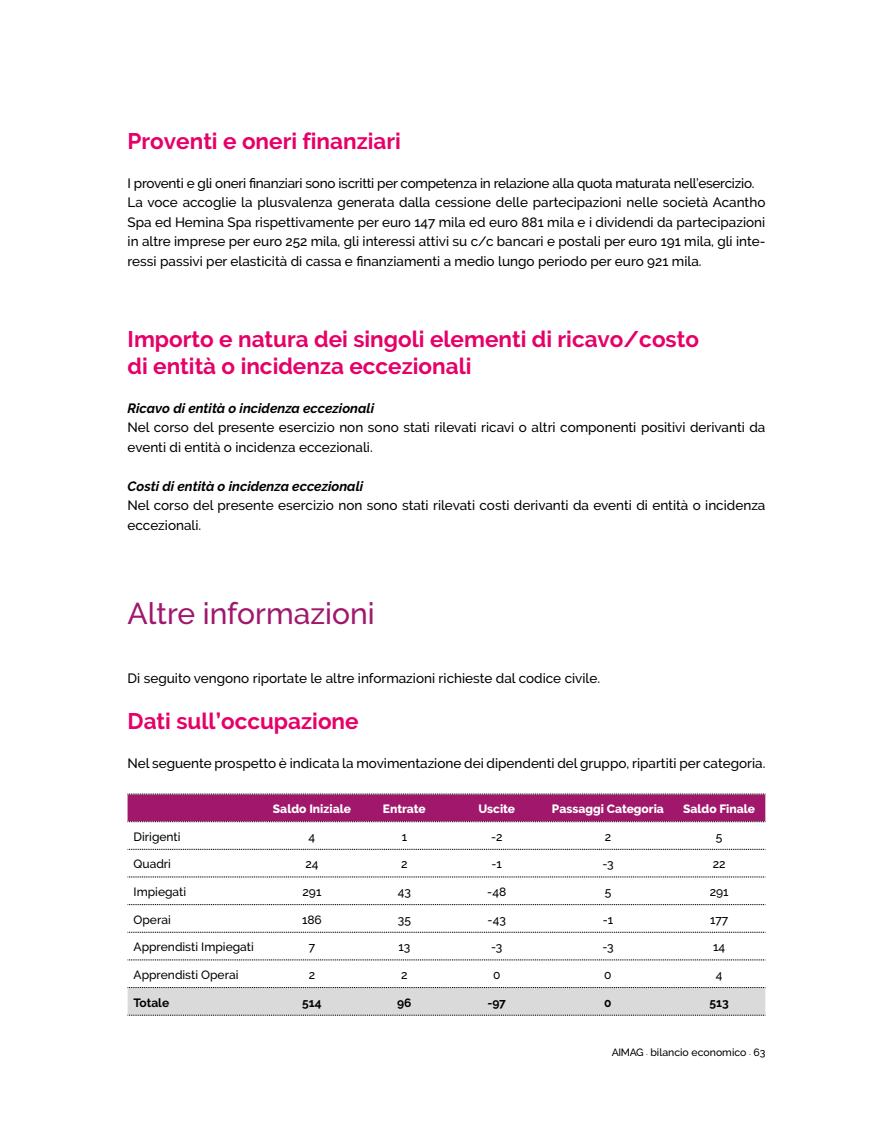
<style>
.page{position:relative;width:893px;height:1127px;background:#fff}
.page>*{position:absolute;margin:0;border:0;box-sizing:border-box;transform-origin:0 0}
.t1{font:500 30px "Raleway";color:#a0176c}
.t2{font:700 22.5px/27px "Raleway";color:#e60068}
.t3{font:500 13.5px/19.5px "Raleway";color:#000}
.t4{font:italic 700 13.5px "Raleway";color:#000}
.t5{font:500 12px "Raleway";color:#000}
.t6{font:800 12px "Raleway";color:#fff}
.t7{font:700 12px "Raleway";color:#000}
.t8{font:500 10.5px "Raleway";color:#000}
.s1{font-size:4.5px}
</style>
<div class="page">
<svg style="left:128px;top:794px;width:638px;height:28px;background:#9e1d6d"></svg>
<svg style="left:128px;top:849px;width:638px;height:1px"></svg>
<svg style="left:128px;top:877px;width:638px;height:1px"></svg>
<svg style="left:128px;top:904px;width:638px;height:1px"></svg>
<svg style="left:128px;top:932px;width:638px;height:1px"></svg>
<svg style="left:128px;top:959px;width:638px;height:1px"></svg>
<svg style="left:128px;top:987px;width:638px;height:29px;background:#d2d2d2"></svg>
<h2 class="t2" style="left:128px;top:127px;width:275px">Proventi e oneri finanziari</h2>
<p class="t3" style="left:128px;top:173px;width:639px">I proventi e gli oneri finanziari sono iscritti per competenza in relazione alla quota maturata nell’esercizio.<br>La voce accoglie la plusvalenza generata dalla cessione delle partecipazioni nelle società Acantho Spa ed Hemina Spa rispettivamente per euro 147 mila ed euro 881 mila e i dividendi da partecipazioni in altre imprese per euro 252 mila, gli interessi attivi su c/c bancari e postali per euro 191 mila, gli inte&shy;ressi passivi per elasticità di cassa e finanziamenti a medio lungo periodo per euro 921 mila.</p>
<h2 class="t2" style="left:128px;top:325px;width:573px">Importo e natura dei singoli elementi di ricavo/costo di entità o incidenza eccezionali</h2>
<p class="t4" style="left:128px;top:400px;width:248px">Ricavo di entità o incidenza eccezionali</p>
<p class="t3" style="left:128px;top:418px;width:639px">Nel corso del presente esercizio non sono stati rilevati ricavi o altri componenti positivi derivanti da eventi di entità o incidenza eccezionali.</p>
<p class="t4" style="left:128px;top:478px;width:237px">Costi di entità o incidenza eccezionali</p>
<p class="t3" style="left:128px;top:496px;width:639px">Nel corso del presente esercizio non sono stati rilevati costi derivanti da eventi di entità o incidenza eccezionali.</p>
<h1 class="t1" style="left:128px;top:596px;width:249px">Altre informazioni</h1>
<p class="t3" style="left:128px;top:668px;width:474px">Di seguito vengono riportate le altre informazioni richieste dal codice civile.</p>
<h2 class="t2" style="left:128px;top:708px;width:233px">Dati sull’occupazione</h2>
<p class="t3" style="left:128px;top:754px;width:639px">Nel seguente prospetto è indicata la movimentazione dei dipendenti del gruppo, ripartiti per categoria.</p>
<p class="t6" style="left:273px;top:802px;width:80px">Saldo Iniziale</p>
<p class="t6" style="left:383px;top:802px;width:44px">Entrate</p>
<p class="t6" style="left:478px;top:802px;width:38px">Uscite</p>
<p class="t6" style="left:552px;top:802px;width:114px">Passaggi Categoria</p>
<p class="t6" style="left:683px;top:802px;width:74px">Saldo Finale</p>
<p class="t5" style="left:134px;top:829px;width:49px">Dirigenti</p>
<p class="t5" style="left:309px;top:829px;width:8px">4</p>
<p class="t5" style="left:402px;top:829px;width:7px">1</p>
<p class="t5" style="left:491px;top:829px;width:13px">-2</p>
<p class="t5" style="left:605px;top:829px;width:8px">2</p>
<p class="t5" style="left:716px;top:829px;width:8px">5</p>
<p class="t5" style="left:134px;top:857px;width:39px">Quadri</p>
<p class="t5" style="left:305px;top:857px;width:15px">24</p>
<p class="t5" style="left:401px;top:857px;width:8px">2</p>
<p class="t5" style="left:492px;top:857px;width:12px">-1</p>
<p class="t5" style="left:602px;top:857px;width:13px">-3</p>
<p class="t5" style="left:713px;top:857px;width:14px">22</p>
<p class="t5" style="left:134px;top:885px;width:54px">Impiegati</p>
<p class="t5" style="left:303px;top:885px;width:20px">291</p>
<p class="t5" style="left:398px;top:885px;width:15px">43</p>
<p class="t5" style="left:487px;top:885px;width:20px">-48</p>
<p class="t5" style="left:605px;top:885px;width:8px">5</p>
<p class="t5" style="left:710px;top:885px;width:20px">291</p>
<p class="t5" style="left:134px;top:912px;width:39px">Operai</p>
<p class="t5" style="left:302px;top:912px;width:21px">186</p>
<p class="t5" style="left:398px;top:912px;width:15px">35</p>
<p class="t5" style="left:488px;top:912px;width:20px">-43</p>
<p class="t5" style="left:603px;top:912px;width:12px">-1</p>
<p class="t5" style="left:710px;top:912px;width:20px">177</p>
<p class="t5" style="left:134px;top:940px;width:122px">Apprendisti Impiegati</p>
<p class="t5" style="left:309px;top:940px;width:8px">7</p>
<p class="t5" style="left:398px;top:940px;width:13px">13</p>
<p class="t5" style="left:491px;top:940px;width:13px">-3</p>
<p class="t5" style="left:602px;top:940px;width:13px">-3</p>
<p class="t5" style="left:713px;top:940px;width:14px">14</p>
<p class="t5" style="left:134px;top:968px;width:106px">Apprendisti Operai</p>
<p class="t5" style="left:309px;top:968px;width:8px">2</p>
<p class="t5" style="left:401px;top:968px;width:8px">2</p>
<p class="t5" style="left:493px;top:968px;width:9px">0</p>
<p class="t5" style="left:604px;top:968px;width:9px">0</p>
<p class="t5" style="left:716px;top:968px;width:8px">4</p>
<p class="t7" style="left:134px;top:995px;width:37px">Totale</p>
<p class="t7" style="left:302px;top:995px;width:21px">514</p>
<p class="t7" style="left:397px;top:995px;width:16px">96</p>
<p class="t7" style="left:487px;top:995px;width:20px">-97</p>
<p class="t7" style="left:604px;top:995px;width:9px">0</p>
<p class="t7" style="left:709px;top:995px;width:21px">513</p>
<p class="t8" style="left:612px;top:1046px;width:155px">AIMAG <span class="s1">•</span> bilancio economico <span class="s1">•</span> 63</p>
</div>
